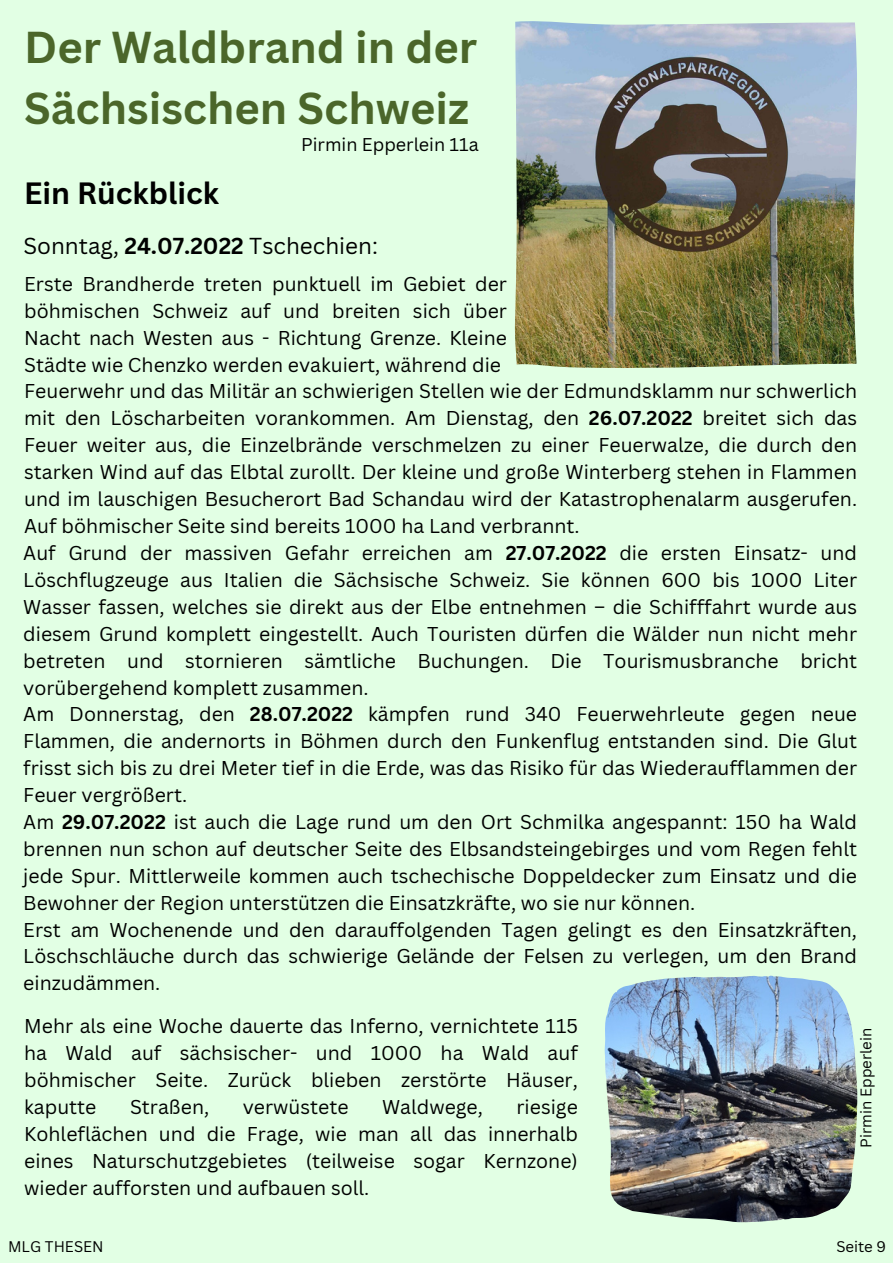
<style>
.page{position:relative;width:893px;height:1264px;background:#fff}
.page>*{position:absolute;margin:0;border:0;box-sizing:border-box;transform-origin:0 0}
.t1{font:700 43.5px/60.8px "Canva Sans";color:#4b662a}
.t2{font:700 30px "Canva Sans";color:#000}
.t3{font:22.5px "Canva Sans";color:#000}
.t4{font:19.5px/27px "Canva Sans";color:#000;text-align:justify}
.t5{font:18px "Canva Sans";color:#000}
.t6{font:15px "Canva Sans";color:#000}
.s1{font-weight:700}
</style>
<div class="page">
<div style="left:0;top:0;width:892px;height:1262px;background:#e2ffe4"></div>
<img style="left:515px;top:21px;width:342px;height:347px">
<img style="left:604px;top:975px;width:253px;height:246px">
<p class="t1" style="left:24px;top:16px;width:454px">Der Waldbrand in der<br>Sächsischen Schweiz</p>
<p class="t5" style="left:301px;top:132px;width:179px">Pirmin Epperlein 11a</p>
<p class="t2" style="left:24px;top:172px;width:196px">Ein Rückblick</p>
<p class="t3" style="left:23px;top:230px;width:356px">Sonntag, <span class="s1">24.07.2022</span> Tschechien:</p>
<p class="t4" style="left:24px;top:269px;width:484px">Erste Brandherde treten punktuell im Gebiet der böhmischen Schweiz auf und breiten sich über Nacht nach Westen aus - Richtung Grenze. Kleine Städte wie Chenzko werden evakuiert, während die</p>
<p class="t4" style="left:24px;top:377px;width:834px">Feuerwehr und das Militär an schwierigen Stellen wie der Edmundsklamm nur schwerlich mit den Löscharbeiten vorankommen. Am Dienstag, den <span class="s1">26.07.2022</span> breitet sich das Feuer weiter aus, die Einzelbrände verschmelzen zu einer Feuerwalze, die durch den starken Wind auf das Elbtal zurollt. Der kleine und große Winterberg stehen in Flammen und im lauschigen Besucherort Bad Schandau wird der Katastrophenalarm ausgerufen.<br>Auf böhmischer Seite sind bereits 1000 ha Land verbrannt.</p>
<p class="t4" style="left:23px;top:538px;width:835px">Auf Grund der massiven Gefahr erreichen am <span class="s1">27.07.2022</span> die ersten Einsatz- und Löschflugzeuge aus Italien die Sächsische Schweiz. Sie können 600 bis 1000 Liter Wasser fassen, welches sie direkt aus der Elbe entnehmen – die Schifffahrt wurde aus diesem Grund komplett eingestellt. Auch Touristen dürfen die Wälder nun nicht mehr betreten und stornieren sämtliche Buchungen. Die Tourismusbranche bricht vorübergehend komplett zusammen.</p>
<p class="t4" style="left:23px;top:700px;width:835px">Am Donnerstag, den <span class="s1">28.07.2022</span> kämpfen rund 340 Feuerwehrleute gegen neue Flammen, die andernorts in Böhmen durch den Funkenflug entstanden sind. Die Glut frisst sich bis zu drei Meter tief in die Erde, was das Risiko für das Wiederaufflammen der Feuer vergrößert.</p>
<p class="t4" style="left:23px;top:808px;width:835px">Am <span class="s1">29.07.2022</span> ist auch die Lage rund um den Ort Schmilka angespannt: 150 ha Wald brennen nun schon auf deutscher Seite des Elbsandsteingebirges und vom Regen fehlt jede Spur. Mittlerweile kommen auch tschechische Doppeldecker zum Einsatz und die Bewohner der Region unterstützen die Einsatzkräfte, wo sie nur können.</p>
<p class="t4" style="left:23px;top:915px;width:835px">Erst am Wochenende und den darauffolgenden Tagen gelingt es den Einsatzkräften, Löschschläuche durch das schwierige Gelände der Felsen zu verlegen, um den Brand einzudämmen.</p>
<p class="t4" style="left:24px;top:1012px;width:555px">Mehr als eine Woche dauerte das Inferno, vernichtete 115 ha Wald auf sächsischer- und 1000 ha Wald auf böhmischer Seite. Zurück blieben zerstörte Häuser, kaputte</p>
<p class="t6" style="left:855px;top:1147px;width:121px;rotate:-90deg">Pirmin Epperlein</p>
<p class="t4" style="left:130px;top:1093px;width:81px">Straßen,</p>
<p class="t4" style="left:243px;top:1093px;width:107px">verwüstete</p>
<p class="t4" style="left:382px;top:1093px;width:102px">Waldwege,</p>
<p class="t4" style="left:24px;top:1093px;width:555px;text-indent:492px">riesige Kohleflächen und die Frage, wie man all das innerhalb eines Naturschutzgebietes (teilweise sogar Kernzone) wieder aufforsten und aufbauen soll.</p>
<p class="t6" style="left:8px;top:1236px;width:97px">MLG THESEN</p>
<p class="t6" style="left:836px;top:1236px;width:51px">Seite 9</p>
</div>
